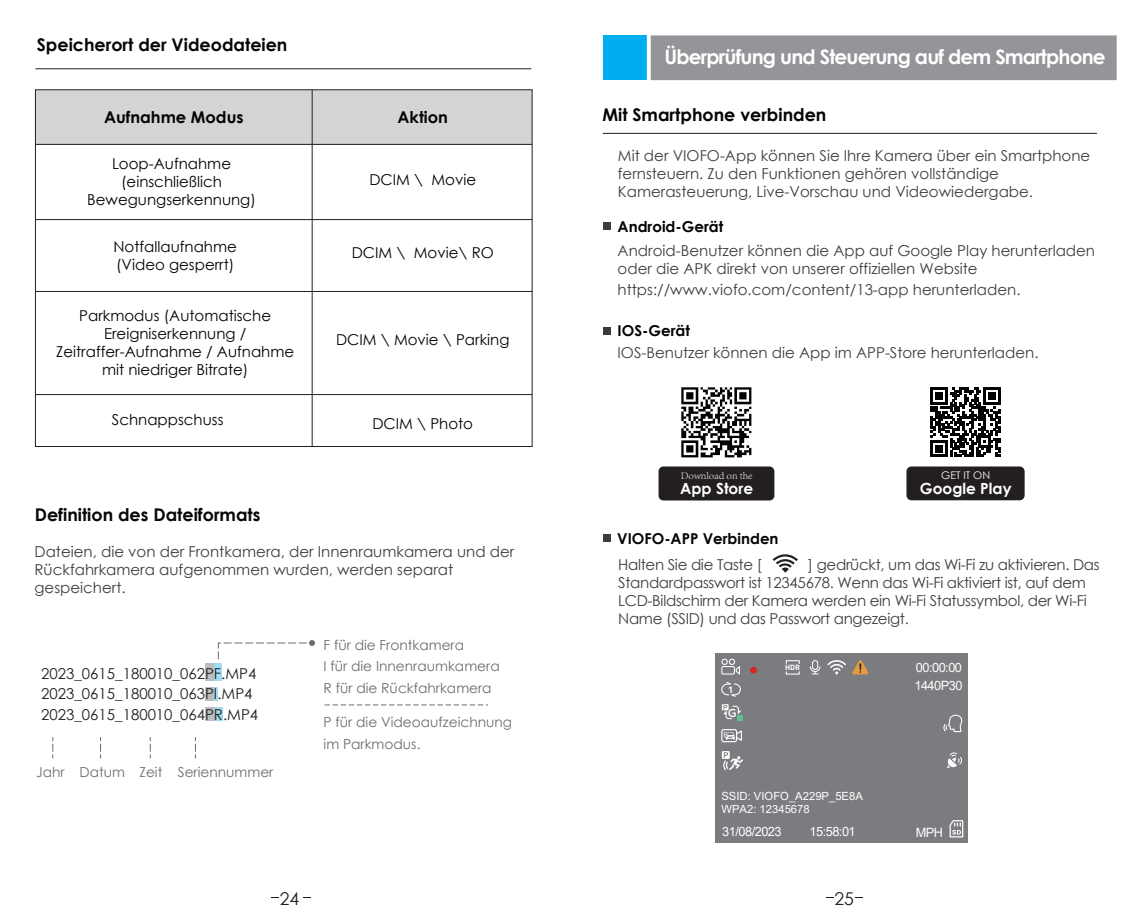
<style>
.page{position:relative;width:1134px;height:922px;background:#fff}
.page>*{position:absolute;margin:0;border:0;box-sizing:border-box;transform-origin:0 0}
.t1{font:700 20px "Century Gothic";letter-spacing:-.04em;color:#fff}
.t2{font:700 17.5px "Century Gothic";color:#070505}
.t3{font:700 17.5px "Century Gothic";color:#030303}
.t4{font:17.5px "Century Gothic";color:#231f20}
.t5{font:700 16.25px "Century Gothic";color:#030303}
.t6{font:700 15.25px "Century Gothic";color:#fff}
.t7{font:15px/18px "Century Gothic";color:#3e3e3f}
.t8{font:15px/18px "Century Gothic";color:#030303;text-align:center}
.t9{font:15px/18px "Century Gothic";letter-spacing:-.02em;color:#3e3e3f}
.t10{font:15px/20.5px "Century Gothic";color:#231f20}
.t11{font:700 15px "Century Gothic";color:#030303}
.t12{font:700 15px "Century Gothic";color:#050403}
.t13{font:13.75px/21.8px "Century Gothic";color:#6c6d70}
.t14{font:12.75px/17.8px "Arial";letter-spacing:-.04em;color:#fff}
.t15{font:500 11.5px "Gotham";color:#fff}
.t16{font:11.25px/13.5px "Arial";color:#fff}
.t17{font:300 10.5px "Adobe Song Std";color:#fff}
.t18{font:10.5px "Century Gothic";color:#fff}
.t19{font:8.75px "Harmony OS Sans SC Bold";color:#fff}
.t20{font:700 7.5px "DIN";color:#fff}
</style>
<div class="page">
<hr style="left:603px;top:133px;width:494px;height:1px;background:#231f20">
<hr style="left:35px;top:68px;width:496px;height:1px;background:#231f20">
<div style="left:603px;top:222px;width:8px;height:8px;background:#3d3a3a"></div>
<div style="left:603px;top:327px;width:8px;height:8px;background:#3d3a3a"></div>
<div style="left:603px;top:534px;width:8px;height:7px;background:#3d3a3a"></div>
<div style="left:603px;top:35px;width:127px;height:45px;background:#00aeef"></div>
<div style="left:647px;top:35px;width:470px;height:46px;background:#939598"></div>
<svg style="left:772px;top:554px;width:26px;height:18px"></svg>
<div style="left:35px;top:90px;width:497px;height:54px;background:#d4d4d5"></div>
<hr style="left:35px;top:291px;width:497px;height:1px;background:#231f20">
<hr style="left:35px;top:394px;width:497px;height:1px;background:#231f20">
<hr style="left:35px;top:219px;width:497px;height:1px;background:#231f20">
<hr style="left:35px;top:144px;width:497px;height:1px;background:#231f20">
<hr style="left:312px;top:90px;width:1px;height:356px;background:#231f20">
<img style="left:681px;top:387px;width:71px;height:71px">
<div style="left:906px;top:466px;width:119px;height:34px;background:#231f20;border-radius:5px"></div>
<div style="left:658px;top:466px;width:116px;height:34px;background:#231f20;border-radius:5px"></div>
<svg style="left:931px;top:387px;width:69px;height:70px"></svg>
<div style="left:214px;top:663px;width:8px;height:17px;background:#a0dcf0"></div>
<div style="left:205px;top:663px;width:9px;height:17px;background:#bcbdc0"></div>
<div style="left:214px;top:707px;width:9px;height:14px;background:#a0dcf0"></div>
<div style="left:205px;top:707px;width:9px;height:14px;background:#bcbdc0"></div>
<hr style="left:214px;top:686px;width:4px;height:14px;background:#a0dcf0">
<div style="left:205px;top:686px;width:9px;height:14px;background:#bcbdc0"></div>
<svg style="left:52px;top:737px;width:1px;height:21px"></svg>
<svg style="left:100px;top:737px;width:1px;height:21px"></svg>
<svg style="left:150px;top:737px;width:1px;height:21px"></svg>
<svg style="left:195px;top:737px;width:1px;height:21px"></svg>
<svg style="left:217px;top:640px;width:98px;height:20px"></svg>
<svg style="left:325px;top:704px;width:163px;height:1px"></svg>
<div style="left:715px;top:652px;width:252px;height:189px;background:#7b7c7f"></div>
<svg style="left:724px;top:730px;width:18px;height:10px"></svg>
<div style="left:721px;top:728px;width:16px;height:14px;border:1px solid #fff;border-radius:2px"></div>
<div style="left:750px;top:666px;width:7px;height:7px;background:#d72629;border-radius:50%"></div>
<svg style="left:809px;top:652px;width:60px;height:22px"></svg>
<svg style="left:722px;top:704px;width:20px;height:16px"></svg>
<svg style="left:721px;top:751px;width:22px;height:19px"></svg>
<svg style="left:721px;top:658px;width:20px;height:39px"></svg>
<div style="left:786px;top:660px;width:14px;height:4px;border:1px solid #fff"></div>
<svg style="left:943px;top:714px;width:20px;height:53px"></svg>
<svg style="left:949px;top:820px;width:15px;height:17px"></svg>
<p class="t2" style="left:37px;top:32px;width:252px">Speicherort der Videodateien</p>
<p class="t5" style="left:104px;top:105px;width:141px">Aufnahme Modus</p>
<p class="t5" style="left:398px;top:105px;width:52px">Aktion</p>
<p class="t8" style="left:87px;top:155px;width:170px">Loop-Aufnahme (einschließlich<br>Bewegungserkennung)</p>
<p class="t8" style="left:369px;top:171px;width:108px">DCIM \ Movie</p>
<p class="t8" style="left:114px;top:237px;width:125px;text-align:left">Notfallaufnahme (Video gesperrt)</p>
<p class="t8" style="left:56px;top:306px;width:239px">Parkmodus (Automatische<br>Ereigniserkennung /<br>Zeitraffer-Aufnahme / Aufnahme mit niedriger Bitrate)</p>
<p class="t8" style="left:112px;top:410px;width:113px">Schnappschuss</p>
<p class="t8" style="left:372px;top:414px;width:102px">DCIM \ Photo</p>
<p class="t8" style="left:352px;top:243px;width:144px">DCIM \ Movie\ RO</p>
<p class="t8" style="left:336px;top:330px;width:175px">DCIM \ Movie \ Parking</p>
<p class="t2" style="left:35px;top:501px;width:227px">Definition des Dateiformats</p>
<p class="t7" style="left:35px;top:542px;width:481px">Dateien, die von der Frontkamera, der Innenraumkamera und der<br>Rückfahrkamera aufgenommen wurden, werden separat gespeichert.</p>
<p class="t10" style="left:41px;top:662px;width:219px">2023_0615_180010_062PF.MP4<br>2023_0615_180010_063PI.MP4<br>2023_0615_180010_064PR.MP4</p>
<p class="t13" style="left:36px;top:760px;width:239px">Jahr Datum Zeit Seriennummer</p>
<p class="t13" style="left:324px;top:633px;width:178px">F für die Frontkamera<br>I für die Innenraumkamera<br>R für die Rückfahrkamera</p>
<p class="t13" style="left:324px;top:711px;width:190px">P für die Videoaufzeichnung im Parkmodus.</p>
<h1 class="t1" style="left:664px;top:42px;width:443px">Überprüfung und Steuerung auf dem Smartphone</h1>
<p class="t3" style="left:602px;top:101px;width:225px">Mit Smartphone verbinden</p>
<p class="t7" style="left:618px;top:146px;width:474px">Mit der VIOFO-App können Sie Ihre Kamera über ein Smartphone fernsteuern. Zu den Funktionen gehören vollständige<br>Kamerasteuerung, Live-Vorschau und Videowiedergabe.</p>
<p class="t11" style="left:618px;top:215px;width:107px">Android-Gerät</p>
<p class="t7" style="left:618px;top:241px;width:479px">Android-Benutzer können die App auf Google Play herunterladen oder die APK direkt von unserer offiziellen Website</p>
<p class="t7" style="left:618px;top:280px;width:404px">https://www.viofo.com/content/13-app herunterladen.</p>
<p class="t11" style="left:618px;top:319px;width:74px">IOS-Gerät</p>
<p class="t7" style="left:618px;top:343px;width:422px">IOS-Benutzer können die App im APP-Store herunterladen.</p>
<p class="t17" style="left:681px;top:469px;width:73px">Download on the</p>
<p class="t6" style="left:680px;top:476px;width:75px">App Store</p>
<p class="t12" style="left:617px;top:527px;width:163px">VIOFO-APP Verbinden</p>
<p class="t18" style="left:941px;top:467px;width:50px">GET IT ON</p>
<p class="t6" style="left:920px;top:476px;width:93px">Google Play</p>
<p class="t9" style="left:618px;top:555px;width:483px;text-indent:190px">] gedrückt, um das Wi-Fi zu aktivieren. Das Standardpasswort ist 12345678. Wenn das Wi-Fi aktiviert ist, auf dem LCD-Bildschirm der Kamera werden ein Wi-Fi Statussymbol, der Wi-Fi Name (SSID) und das Passwort angezeigt.</p>
<p class="t9" style="left:618px;top:555px;width:145px">Halten Sie die Taste [</p>
<p class="t19" style="left:728px;top:683px;width:7px">1</p>
<p class="t15" style="left:728px;top:704px;width:11px">G</p>
<p class="t20" style="left:785px;top:662px;width:16px">HDR</p>
<p class="t16" style="left:721px;top:788px;width:143px">SSID: VIOFO_A229P_5E8A<br>WPA2: 12345678</p>
<p class="t14" style="left:914px;top:658px;width:50px">00:00:00<br>1440P30</p>
<p class="t14" style="left:722px;top:822px;width:61px">31/08/2023</p>
<p class="t14" style="left:809px;top:822px;width:48px">15:58:01</p>
<p class="t14" style="left:916px;top:823px;width:29px">MPH</p>
<p class="t4" style="left:280px;top:885px;width:21px">24</p>
<p class="t4" style="left:834px;top:885px;width:21px">25</p>
</div>
